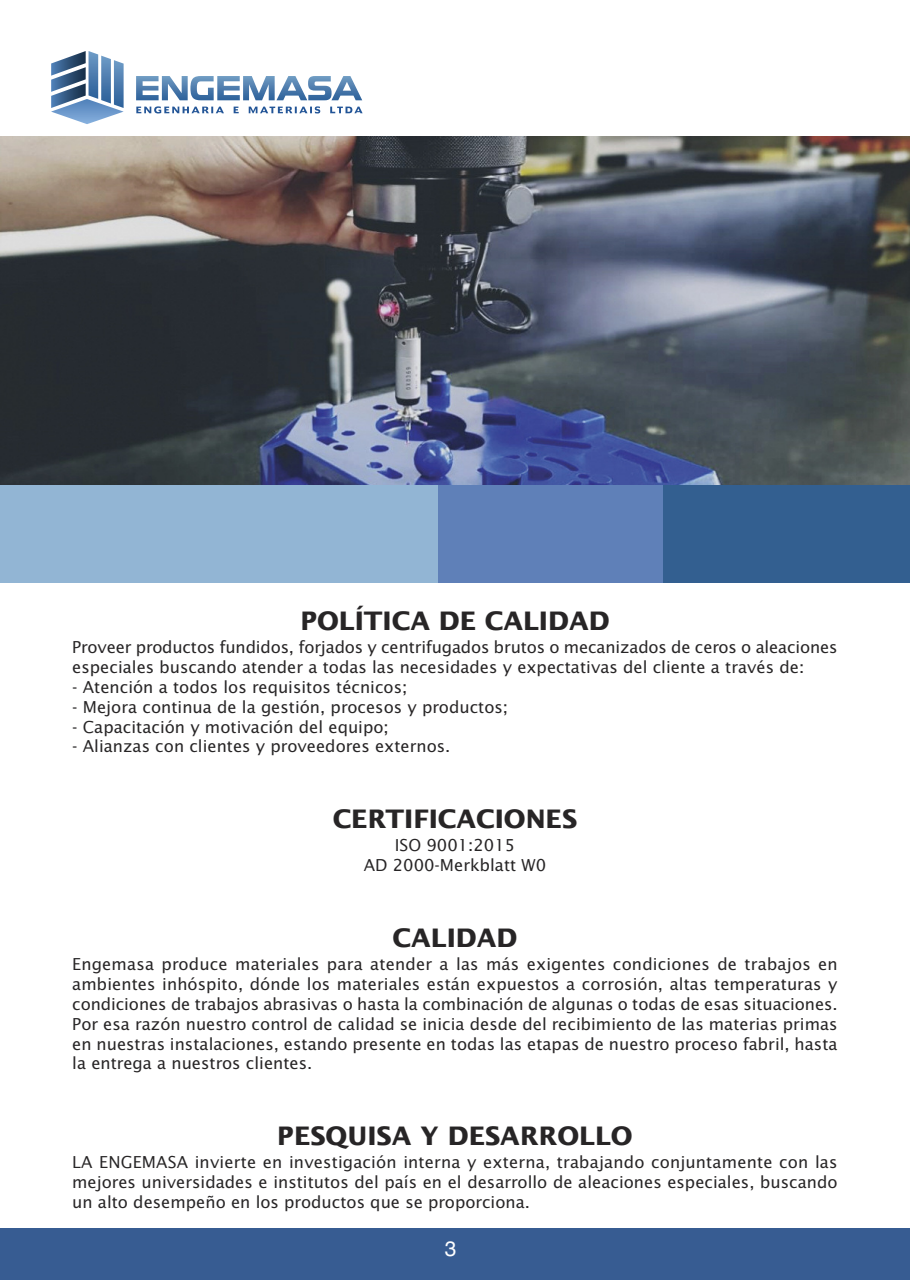
<style>
.page{position:relative;width:910px;height:1280px;background:#fff}
.page>*{position:absolute;margin:0;border:0;box-sizing:border-box;transform-origin:0 0}
.t1{font:700 25.5px "Lucida Sans";color:#272526}
.t2{font:21px "Helvetica";color:#fff}
.t3{font:16.5px/19.8px "Lucida Sans";color:#272526;text-align:justify}
</style>
<div class="page">
<div style="left:0;top:1229px;width:910px;height:51px;background:#375c92"></div>
<img style="left:0;top:136px;width:910px;height:349px">
<div style="left:0;top:485px;width:438px;height:98px;background:#92b5d4"></div>
<div style="left:438px;top:485px;width:225px;height:98px;background:#5f80b8"></div>
<div style="left:663px;top:485px;width:247px;height:98px;background:#335f90"></div>
<hr style="left:0;top:485px;width:1px;height:98px;background:#335f90">
<svg style="left:51px;top:51px;width:73px;height:73px"></svg>
<svg style="left:136px;top:76px;width:226px;height:24px"></svg>
<svg style="left:136px;top:106px;width:227px;height:7px"></svg>
<h1 class="t1" style="left:300px;top:610px;width:311px">POLÍTICA DE CALIDAD</h1>
<p class="t3" style="left:72px;top:639px;width:767px">Proveer productos fundidos, forjados y centrifugados brutos o mecanizados de ceros o aleaciones especiales buscando atender a todas las necesidades y expectativas del cliente a través de:</p>
<p class="t3" style="left:72px;top:678px;width:337px">- Atención a todos los requisitos técnicos;</p>
<p class="t3" style="left:72px;top:698px;width:437px">- Mejora continua de la gestión, procesos y productos;</p>
<p class="t3" style="left:72px;top:718px;width:318px">- Capacitación y motivación del equipo;</p>
<p class="t3" style="left:72px;top:738px;width:380px">- Alianzas con clientes y proveedores externos.</p>
<h1 class="t1" style="left:333px;top:808px;width:246px">CERTIFICACIONES</h1>
<p class="t3" style="left:364px;top:837px;width:184px;text-align:center">ISO 9001:2015<br>AD 2000-Merkblatt W0</p>
<h1 class="t1" style="left:393px;top:927px;width:126px">CALIDAD</h1>
<p class="t3" style="left:72px;top:956px;width:767px">Engemasa produce materiales para atender a las más exigentes condiciones de trabajos en ambientes inhóspito, dónde los materiales están expuestos a corrosión, altas temperaturas y condiciones de trabajos abrasivas o hasta la combinación de algunas o todas de esas situaciones.<br>Por esa razón nuestro control de calidad se inicia desde del recibimiento de las materias primas en nuestras instalaciones, estando presente en todas las etapas de nuestro proceso fabril, hasta la entrega a nuestros clientes.</p>
<h1 class="t1" style="left:277px;top:1125px;width:357px">PESQUISA Y DESARROLLO</h1>
<p class="t3" style="left:72px;top:1154px;width:767px">LA ENGEMASA invierte en investigación interna y externa, trabajando conjuntamente con las mejores universidades e institutos del país en el desarrollo de aleaciones especiales, buscando un alto desempeño en los productos que se proporciona.</p>
<p class="t2" style="left:445px;top:1237px;width:13px">3</p>
</div>
